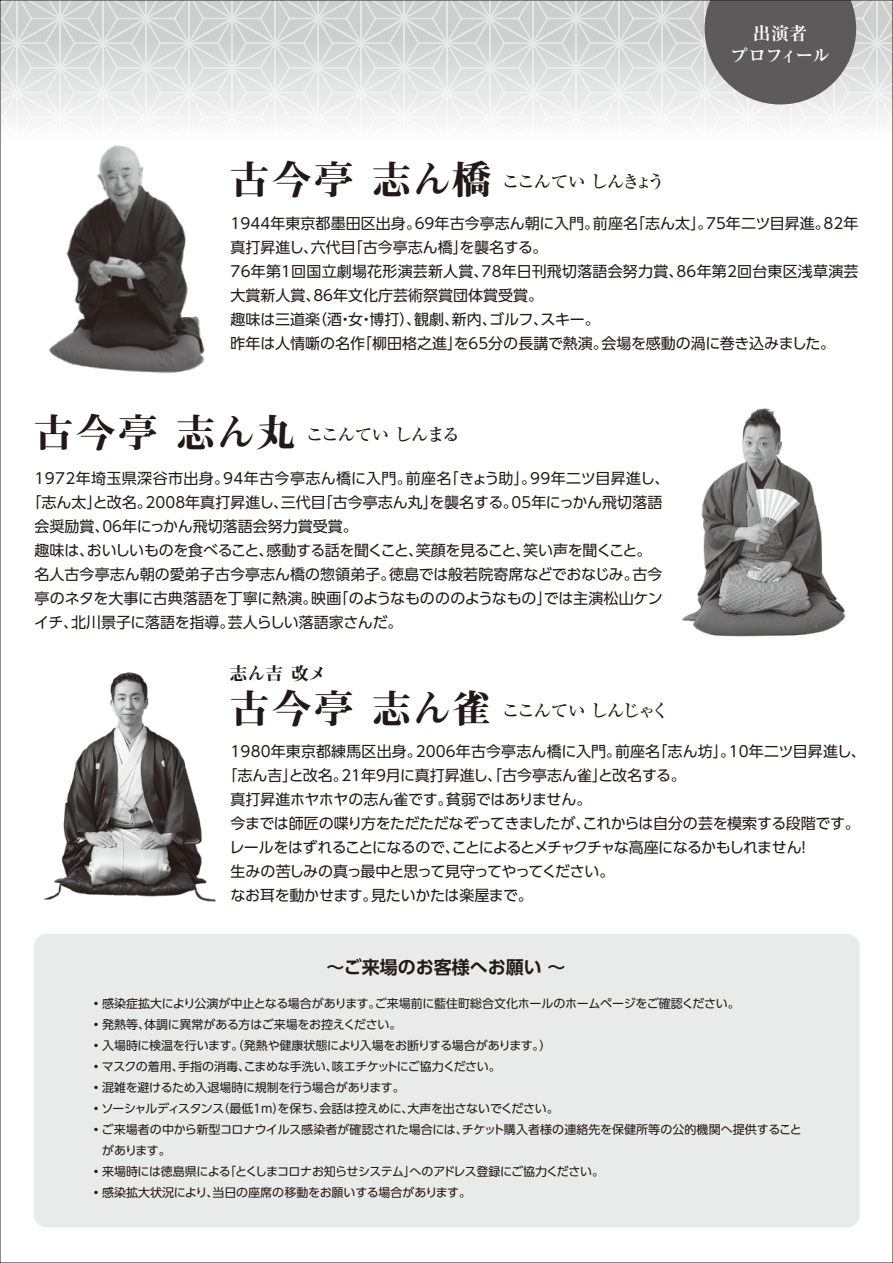
<style>
.page{position:relative;width:893px;height:1263px;background:#fff}
.page>*{position:absolute;margin:0;border:0;box-sizing:border-box;transform-origin:0 0}
.t1{font:39px "Midashi Min Pr 5 MA31";letter-spacing:.03em;color:#221815}
.t2{font:700 18px "UD Shin Go Pro De";color:#221815}
.t3{font:700 18px/22.5px "Ryumin Pr 5";letter-spacing:-.05em;color:#fff;text-align:center}
.t4{font:18px "Midashi Min Pr 5 MA31";color:#221815}
.t5{font:500 17.4px "Ryumin Pr 5";letter-spacing:-.1em;color:#221815}
.t6{font:500 17.4px "Ryumin Pr 5";letter-spacing:-.12em;color:#221815}
.t7{font:15px/24px "UD Shin Go Pro";color:#221815}
.t8{font:15px "UD Shin Go Pro";letter-spacing:.025em;color:#221815}
.t9{font:15px "UD Shin Go Pro";letter-spacing:-.025em;color:#221815}
.t10{font:15px "UD Shin Go Pro";letter-spacing:-.03em;color:#221815}
.t11{font:15px "UD Shin Go Pro";letter-spacing:-.055em;color:#221815}
.t12{font:15px "UD Shin Go Pro";letter-spacing:-.065em;color:#221815}
.t13{font:15px "UD Shin Go Pro";letter-spacing:-.02em;color:#221815}
.t14{font:12px "UD Shin Go Pro";letter-spacing:-.025em;color:#221815}
.t15{font:12px/21px "UD Shin Go Pro";color:#221815}
.t16{font:12px "UD Shin Go Pro";letter-spacing:-.005em;color:#221815}
</style>
<div class="page">
<div style="left:34px;top:934px;width:826px;height:293px;background:#e9eaea;border-radius:13px"></div>
<svg style="left:2px;top:2px;width:889px;height:36px;background:#d2d3d3"></svg>
<div style="left:0;top:38px;width:893px;height:158px;background:linear-gradient(to bottom,#d8d9d9,#fff)"></div>
<img style="left:44px;top:672px;width:172px;height:230px">
<img style="left:682px;top:408px;width:164px;height:229px">
<img style="left:36px;top:115px;width:189px;height:258px">
<svg style="left:705px;top:2px;width:151px;height:102px;background:#717070"></svg>
<h1 class="t1" style="left:229px;top:149px;width:264px">古今亭 志ん橋</h1>
<p class="t6" style="left:502px;top:167px;width:165px">ここんてい しんきょう</p>
<p class="t3" style="left:730px;top:21px;width:101px">出演者<br>プロフィール</p>
<p class="t7" style="left:231px;top:211px;width:629px">1944年東京都墨田区出身。69年古今亭志ん朝に入門。前座名「志ん太」。75年二ツ目昇進。82年真打昇進し、六代目「古今亭志ん橋」を襲名する。<br>76年第1回国立劇場花形演芸新人賞、78年日刊飛切落語会努力賞、86年第2回台東区浅草演芸大賞新人賞、86年文化庁芸術祭賞団体賞受賞。<br>趣味は三道楽（酒・女・博打）、観劇、新内、ゴルフ、スキー。<br>昨年は人情噺の名作「柳田格之進」を65分の長講で熱演。会場を感動の渦に巻き込みました。</p>
<h1 class="t1" style="left:33px;top:402px;width:264px">古今亭 志ん丸</h1>
<p class="t5" style="left:306px;top:420px;width:156px">ここんてい しんまる</p>
<p class="t8" style="left:35px;top:466px;width:636px">1972年埼玉県深谷市出身。94年古今亭志ん橋に入門。前座名「きょう助」。99年二ツ目昇進し、</p>
<p class="t7" style="left:27px;top:490px;width:637px">「志ん太」と改名。2008年真打昇進し、三代目「古今亭志ん丸」を襲名する。05年にっかん飛切落語</p>
<p class="t7" style="left:35px;top:514px;width:325px">会奨励賞、06年にっかん飛切落語会努力賞受賞。</p>
<p class="t9" style="left:35px;top:538px;width:618px">趣味は、おいしいものを食べること、感動する話を聞くこと、笑顔を見ること、笑い声を聞くこと。</p>
<p class="t7" style="left:35px;top:562px;width:629px">名人古今亭志ん朝の愛弟子古今亭志ん橋の惣領弟子。徳島では般若院寄席などでおなじみ。古今</p>
<p class="t7" style="left:35px;top:586px;width:630px">亭のネタを大事に古典落語を丁寧に熱演。映画「のようなものののようなもの」では主演松山ケン</p>
<p class="t13" style="left:34px;top:610px;width:370px">イチ、北川景子に落語を指導。芸人らしい落語家さんだ。</p>
<p class="t4" style="left:229px;top:660px;width:99px">志ん吉 改メ</p>
<h1 class="t1" style="left:229px;top:679px;width:264px">古今亭 志ん雀</h1>
<p class="t5" style="left:502px;top:697px;width:169px">ここんてい しんじゃく</p>
<p class="t7" style="left:231px;top:739px;width:637px">1980年東京都練馬区出身。2006年古今亭志ん橋に入門。前座名「志ん坊」。10年二ツ目昇進し、</p>
<p class="t7" style="left:223px;top:763px;width:465px">「志ん吉」と改名。21年9月に真打昇進し、「古今亭志ん雀」と改名する。</p>
<p class="t7" style="left:231px;top:787px;width:362px">真打昇進ホヤホヤの志ん雀です。貧弱ではありません。</p>
<p class="t10" style="left:231px;top:811px;width:631px">今までは師匠の喋り方をただただなぞってきましたが、これからは自分の芸を模索する段階です。</p>
<p class="t11" style="left:230px;top:835px;width:583px">レールをはずれることになるので、ことによるとメチャクチャな高座になるかもしれません！</p>
<p class="t12" style="left:231px;top:859px;width:385px">生みの苦しみの真っ最中と思って見守ってやってください。</p>
<p class="t7" style="left:230px;top:883px;width:304px">なお耳を動かせます。見たいかたは楽屋まで。</p>
<p class="t2" style="left:327px;top:953px;width:241px">～ご来場のお客様へお願い ～</p>
<p class="t14" style="left:90px;top:994px;width:651px">•感染症拡大により公演が中止となる場合があります。ご来場前に藍住町総合文化ホールのホームページをご確認ください。</p>
<p class="t14" style="left:90px;top:1015px;width:313px">•発熱等、体調に異常がある方はご来場をお控えください。</p>
<p class="t14" style="left:90px;top:1036px;width:463px">•入場時に検温を行います。（発熱や健康状態により入場をお断りする場合があります。）</p>
<p class="t14" style="left:90px;top:1057px;width:412px">•マスクの着用、手指の消毒、こまめな手洗い、咳エチケットにご協力ください。</p>
<p class="t14" style="left:90px;top:1078px;width:316px">•混雑を避けるため入退場時に規制を行う場合があります。</p>
<p class="t14" style="left:90px;top:1099px;width:470px">•ソーシャルディスタンス（最低１ｍ）を保ち、会話は控えめに、大声を出さないでください。</p>
<p class="t15" style="left:102px;top:1119px;width:701px;text-indent:-12px">•ご来場者の中から新型コロナウイルス感染者が確認された場合には、チケット購入者様の連絡先を保健所等の公的機関へ提供することがあります。</p>
<p class="t14" style="left:90px;top:1162px;width:516px">•来場時には徳島県による「とくしまコロナお知らせシステム」へのアドレス登録にご協力ください。</p>
<p class="t16" style="left:90px;top:1183px;width:382px">•感染拡大状況により、当日の座席の移動をお願いする場合があります。</p>
</div>
